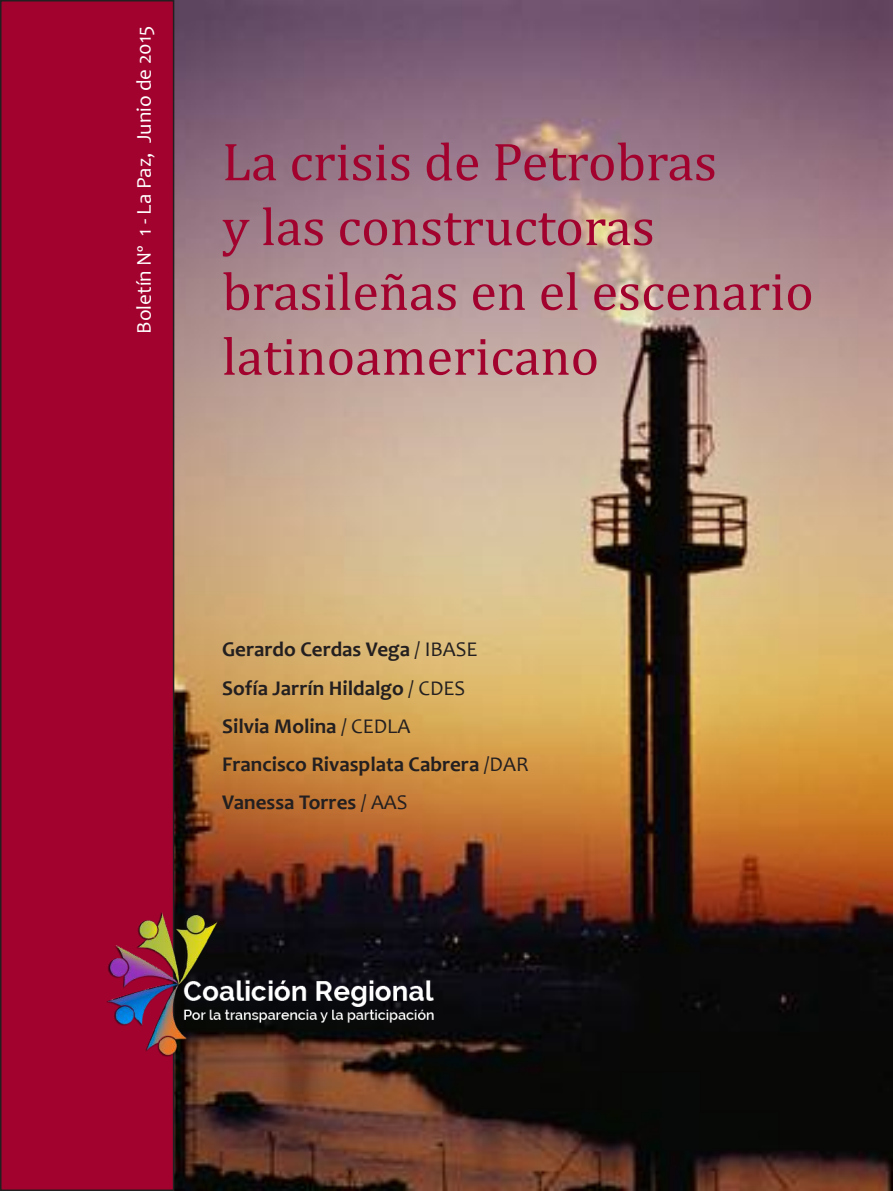
<style>
.page{position:relative;width:893px;height:1191px;background:#fff}
.page>*{position:absolute;margin:0;border:0;box-sizing:border-box;transform-origin:0 0}
.Título{font:54px/64.8px "Cambria";color:#a2022e}
.encabezadito{font:700 21px "Candara";color:#231f20}
.encabezadito-2{font:21px "Candara";color:#fff}
.s1{font-weight:400}
</style>
<div class="page">
<img style="left:174px;top:0;width:719px;height:1191px">
<div style="left:1px;top:1px;width:173px;height:1189px;background:#a2022e"></div>
<div style="left:0;top:0;width:174px;height:1191px;border:2px solid #231f20"></div>
<img style="left:106px;top:908px;width:332px;height:151px">
<p class="encabezadito-2" style="left:131px;top:333px;width:310px;rotate:-90deg">Boletín Nº 1 - La Paz, Junio de 2015</p>
<p class="Título" style="left:222px;top:129px;width:593px">La crisis de Petrobras<br>y las constructoras brasileñas en el escenario latinoamericano</p>
<p class="encabezadito" style="left:222px;top:636px;width:257px">Gerardo Cerdas Vega <span class="s1">/ IBASE</span></p>
<p class="encabezadito" style="left:222px;top:674px;width:244px">Sofía Jarrín Hildalgo <span class="s1">/ CDES</span></p>
<p class="encabezadito" style="left:222px;top:712px;width:190px">Silvia Molina <span class="s1">/ CEDLA</span></p>
<p class="encabezadito" style="left:222px;top:751px;width:308px">Francisco Rivasplata Cabrera <span class="s1">/DAR</span></p>
<p class="encabezadito" style="left:222px;top:789px;width:187px">Vanessa Torres <span class="s1">/ AAS</span></p>
</div>
